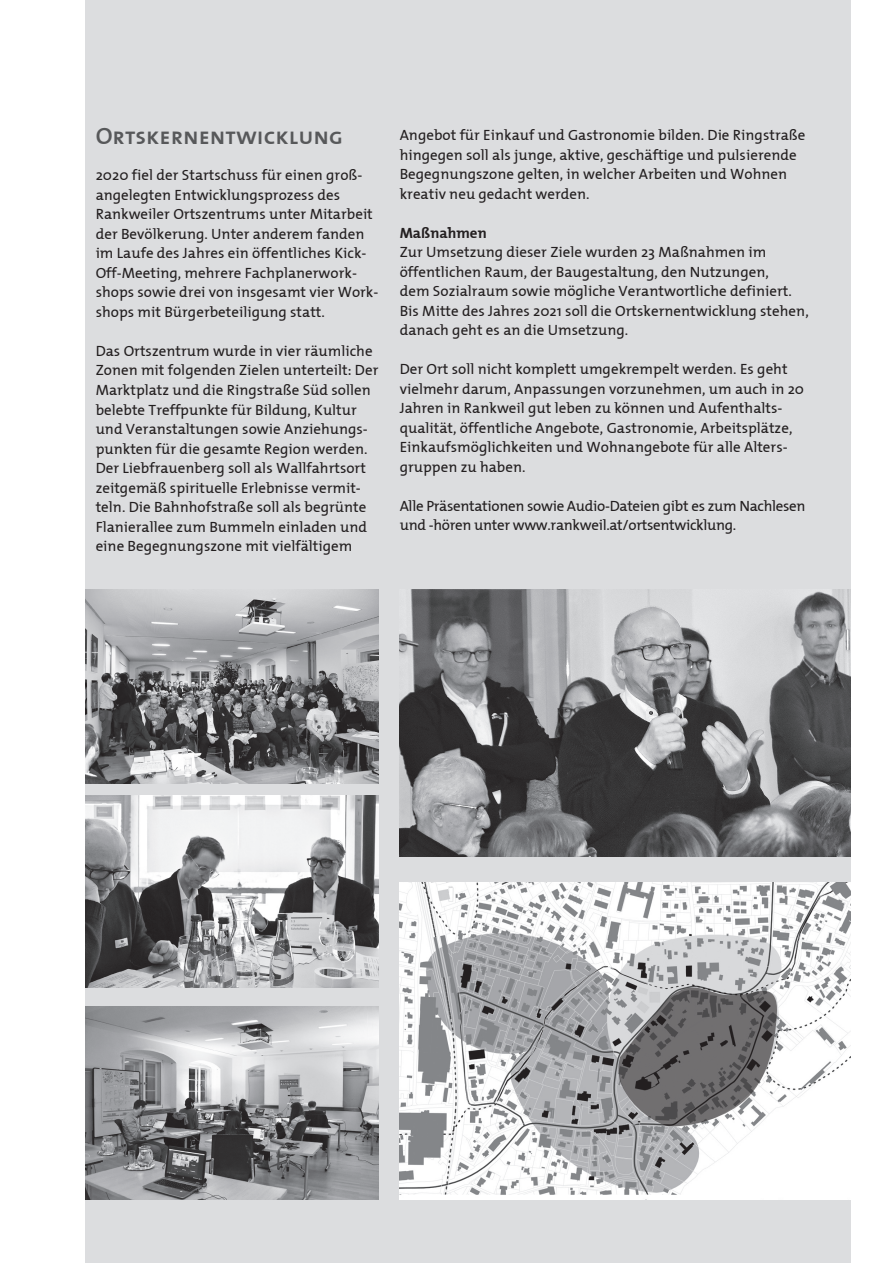
<style>
.page{position:relative;width:893px;height:1263px;background:#fff}
.page>*{position:absolute;margin:0;border:0;box-sizing:border-box;transform-origin:0 0}
.SATZ{font:24px "The Mix Semi Bold Caps";color:#57585a}
.SATZ-2{font:15px/19.5px "The Mix";color:#231f20}
.SATZ-3{font:15px/19.5px "The Mix";letter-spacing:-.02em;color:#231f20}
.s1{font-weight:700}
</style>
<div class="page">
<div style="left:85px;top:0;width:765px;height:1263px;background:#dcdddf"></div>
<img style="left:85px;top:589px;width:293px;height:195px">
<img style="left:85px;top:795px;width:293px;height:192px">
<img style="left:400px;top:589px;width:450px;height:268px">
<img style="left:400px;top:882px;width:450px;height:317px">
<img style="left:85px;top:1007px;width:293px;height:192px">
<svg style="left:617px;top:986px;width:161px;height:141px;background:#818081"></svg>
<p class="SATZ" style="left:96px;top:116px;width:249px">Ortskernentwicklung</p>
<p class="SATZ-2" style="left:96px;top:165px;width:284px">2020 fiel der Startschuss für einen groß&shy;angelegten Entwicklungsprozess des Rankweiler Ortszentrums unter Mitarbeit der Bevölkerung. Unter anderem fanden im Laufe des Jahres ein öffentliches Kick-Off-Meeting, mehrere Fachplanerwork&shy;shops sowie drei von insgesamt vier Work&shy;shops mit Bürgerbeteiligung statt.</p>
<p class="SATZ-2" style="left:96px;top:341px;width:284px">Das Ortszentrum wurde in vier räumliche Zonen mit folgenden Zielen unterteilt: Der Marktplatz und die Ringstraße Süd sollen belebte Treffpunkte für Bildung, Kultur und Veranstaltungen sowie Anziehungs&shy;punkten für die gesamte Region werden.<br>Der Liebfrauenberg soll als Wallfahrtsort zeitgemäß spirituelle Erlebnisse vermit&shy;teln. Die Bahnhofstraße soll als begrünte Flanierallee zum Bummeln einladen und eine Begegnungszone mit vielfältigem</p>
<p class="SATZ-2" style="left:400px;top:125px;width:407px">Angebot für Einkauf und Gastronomie bilden. Die Ringstraße hingegen soll als junge, aktive, geschäftige und pulsierende Begegnungszone gelten, in welcher Arbeiten und Wohnen kreativ neu gedacht werden.</p>
<p class="SATZ-2" style="left:400px;top:222px;width:411px"><span class="s1">Maßnahmen<br></span>Zur Umsetzung dieser Ziele wurden 23 Maßnahmen im öffentlichen Raum, der Baugestaltung, den Nutzungen,<br>dem Sozialraum sowie mögliche Verantwortliche definiert.<br>Bis Mitte des Jahres 2021 soll die Ortskernentwicklung stehen, danach geht es an die Umsetzung.</p>
<p class="SATZ-2" style="left:400px;top:359px;width:406px">Der Ort soll nicht komplett umgekrempelt werden. Es geht vielmehr darum, Anpassungen vorzunehmen, um auch in 20<br>Jahren in Rankweil gut leben zu können und Aufenthalts&shy;qualität, öffentliche Angebote, Gastronomie, Arbeitsplätze, Einkaufsmöglichkeiten und Wohnangebote für alle Alters&shy;gruppen zu haben.</p>
<p class="SATZ-3" style="left:400px;top:495px;width:407px">Alle Präsentationen sowie Audio-Dateien gibt es zum Nachlesen und -hören unter www.rankweil.at/ortsentwicklung.</p>
</div>
